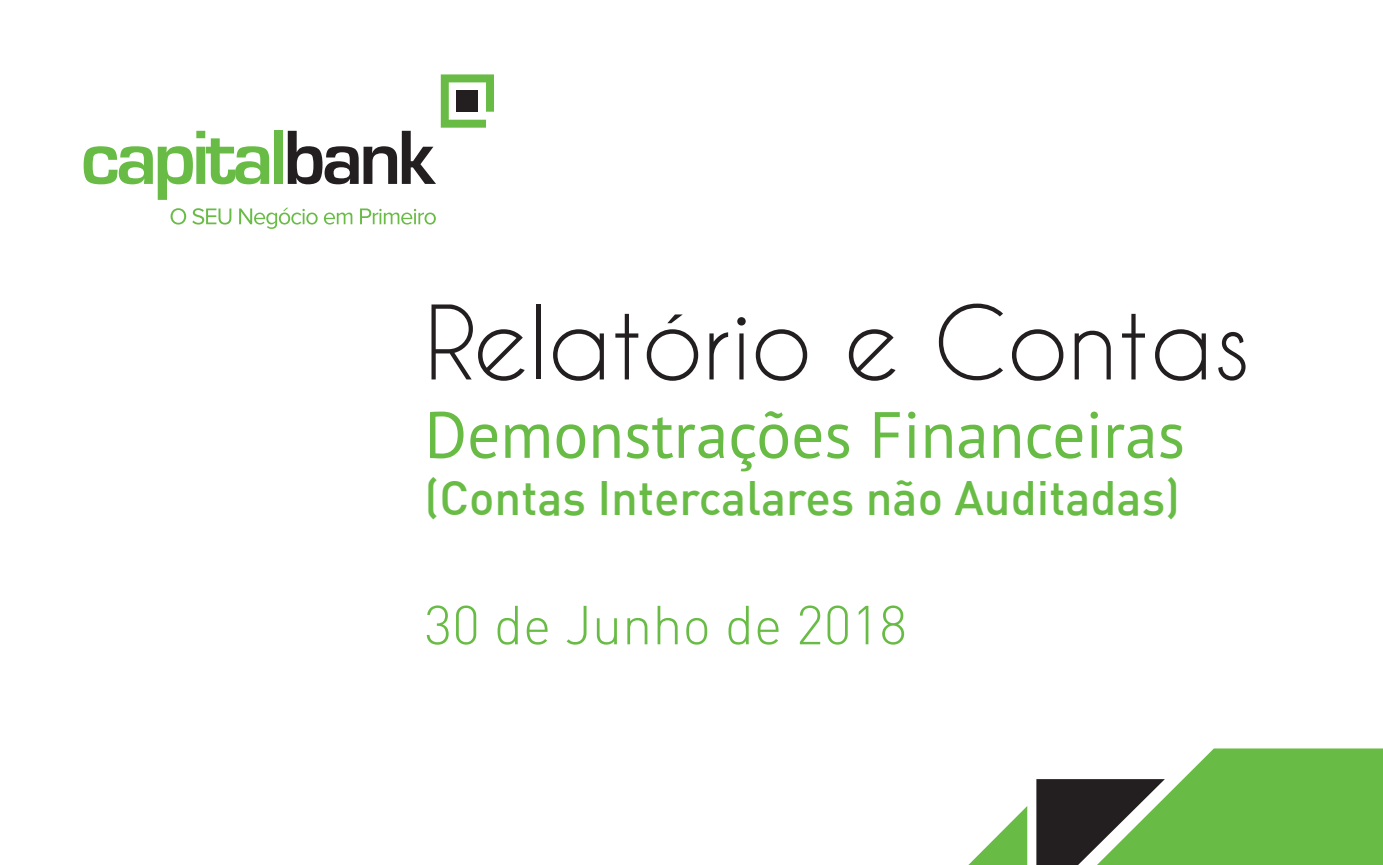
<style>
.page{position:relative;width:1383px;height:865px;background:#fff}
.page>*{position:absolute;margin:0;border:0;box-sizing:border-box;transform-origin:0 0}
.t1{font:95.85px "Caviar Dreams";color:#231f20}
.t2{font:65.25px "PT Sans";color:#68bc45}
.t3{font:300 54px "DIN";color:#68bc45}
.t4{font:500 47.25px "DIN";color:#68bc45}
</style>
<div class="page">
<svg style="left:1036px;top:748px;width:346px;height:116px"></svg>
<svg style="left:969px;top:806px;width:58px;height:58px"></svg>
<svg style="left:84px;top:131px;width:185px;height:69px"></svg>
<div style="left:274px;top:131px;width:9px;height:53px;background:#68bc45"></div>
<svg style="left:288px;top:74px;width:206px;height:110px"></svg>
<div style="left:456px;top:90px;width:22px;height:22px;background:#231f20"></div>
<svg style="left:170px;top:208px;width:16px;height:16px"></svg>
<svg style="left:192px;top:208px;width:39px;height:16px"></svg>
<svg style="left:239px;top:208px;width:78px;height:21px"></svg>
<svg style="left:324px;top:212px;width:28px;height:12px"></svg>
<svg style="left:360px;top:208px;width:76px;height:16px"></svg>
<h1 class="t1" style="left:424px;top:285px;width:827px">Relatório e Contas</h1>
<h2 class="t2" style="left:424px;top:399px;width:762px">Demonstrações Financeiras</h2>
<p class="t4" style="left:424px;top:467px;width:757px">(Contas Intercalares não Auditadas)</p>
<p class="t3" style="left:424px;top:591px;width:484px">30 de Junho de 2018</p>
</div>
